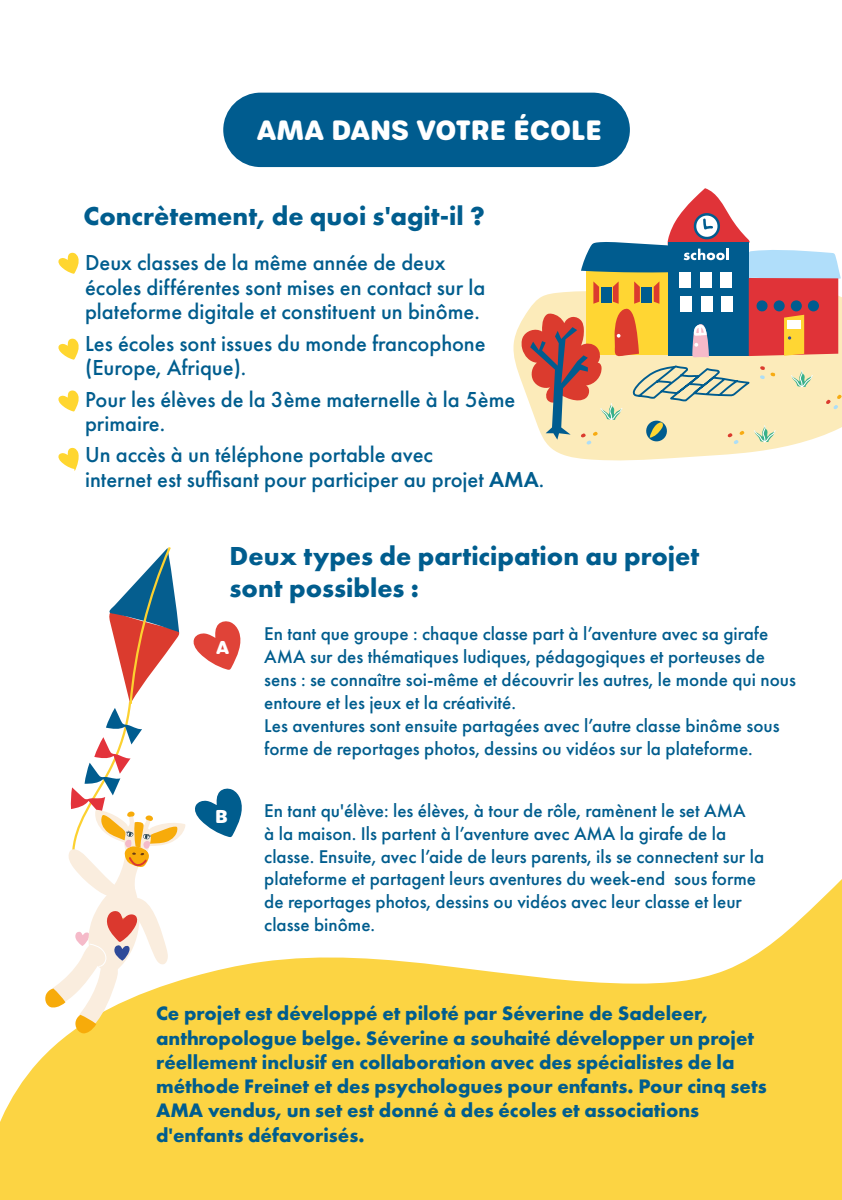
<style>
.page{position:relative;width:842px;height:1200px;background:#fff}
.page>*{position:absolute;margin:0;border:0;box-sizing:border-box;transform-origin:0 0}
.t1{font:700 27px/32.4px "Futura PT";color:#005d8e}
.t2{font:700 27px "Urbane Rounded";color:#fff}
.t3{font:500 22.5px/24.8px "Futura PT";color:#005d8e}
.t4{font:700 20.25px/24.3px "Futura PT";color:#005d8e}
.t5{font:500 19.12px/22.9px "Futura PT";color:#005d8e}
.t6{font:700 18px "Urbane Rounded";color:#fff}
.s1{font-weight:600}
</style>
<div class="page">
<svg style="left:0;top:825px;width:842px;height:374px;fill:#fcd443"></svg>
<svg style="left:193px;top:621px;width:48px;height:48px"></svg>
<svg style="left:193px;top:788px;width:52px;height:49px"></svg>
<svg style="left:513px;top:322px;width:282px;height:139px;fill:#fcebba"></svg>
<svg style="left:521px;top:188px;width:321px;height:256px"></svg>
<svg style="left:45px;top:547px;width:140px;height:486px"></svg>
<div style="left:223px;top:93px;width:407px;height:74px;background:#005c8f;border-radius:37px"></div>
<svg style="left:58px;top:252px;width:21px;height:22px"></svg>
<svg style="left:58px;top:338px;width:21px;height:21px"></svg>
<svg style="left:58px;top:390px;width:21px;height:21px"></svg>
<svg style="left:58px;top:447px;width:21px;height:24px"></svg>
<h1 class="t2" style="left:257px;top:111px;width:346px">AMA DANS VOTRE ÉCOLE</h1>
<h1 class="t1" style="left:83px;top:199px;width:403px">Concrètement, de quoi s'agit-il ?</h1>
<p class="t3" style="left:85px;top:250px;width:402px">Deux classes de la même année de deux écoles différentes sont mises en contact sur la plateforme digitale et constituent un binôme.</p>
<p class="t3" style="left:85px;top:331px;width:402px">Les écoles sont issues du monde francophone (Europe, Afrique).</p>
<p class="t3" style="left:85px;top:386px;width:432px">Pour les élèves de la 3ème maternelle à la 5ème primaire.</p>
<p class="t3" style="left:85px;top:442px;width:461px">Un accès à un téléphone portable avec<br>internet est suffisant pour participer au projet <span class="s1">AMA</span>.</p>
<h1 class="t1" style="left:230px;top:538px;width:471px">Deux types de participation au projet sont possibles :</h1>
<p class="t5" style="left:264px;top:622px;width:533px">En tant que groupe : chaque classe part à l’aventure avec sa girafe AMA sur des thématiques ludiques, pédagogiques et porteuses de sens : se connaître soi-même et découvrir les autres, le monde qui nous entoure et les jeux et la créativité.<br>Les aventures sont ensuite partagées avec l’autre classe binôme sous forme de reportages photos, dessins ou vidéos sur la plateforme.</p>
<p class="t6" style="left:216px;top:635px;width:15px">A</p>
<p class="t6" style="left:215px;top:804px;width:14px">B</p>
<p class="t5" style="left:264px;top:798px;width:501px">En tant qu'élève: les élèves, à tour de rôle, ramènent le set AMA<br>à la maison. Ils partent à l’aventure avec AMA la girafe de la classe. Ensuite, avec l’aide de leurs parents, ils se connectent sur la plateforme et partagent leurs aventures du week-end sous forme de reportages photos, dessins ou vidéos avec leur classe et leur classe binôme.</p>
<p class="t4" style="left:156px;top:1000px;width:612px">Ce projet est développé et piloté par Séverine de Sadeleer, anthropologue belge. Séverine a souhaité développer un projet réellement inclusif en collaboration avec des spécialistes de la méthode Freinet et des psychologues pour enfants. Pour cinq sets AMA vendus, un set est donné à des écoles et associations d'enfants défavorisés.</p>
</div>
